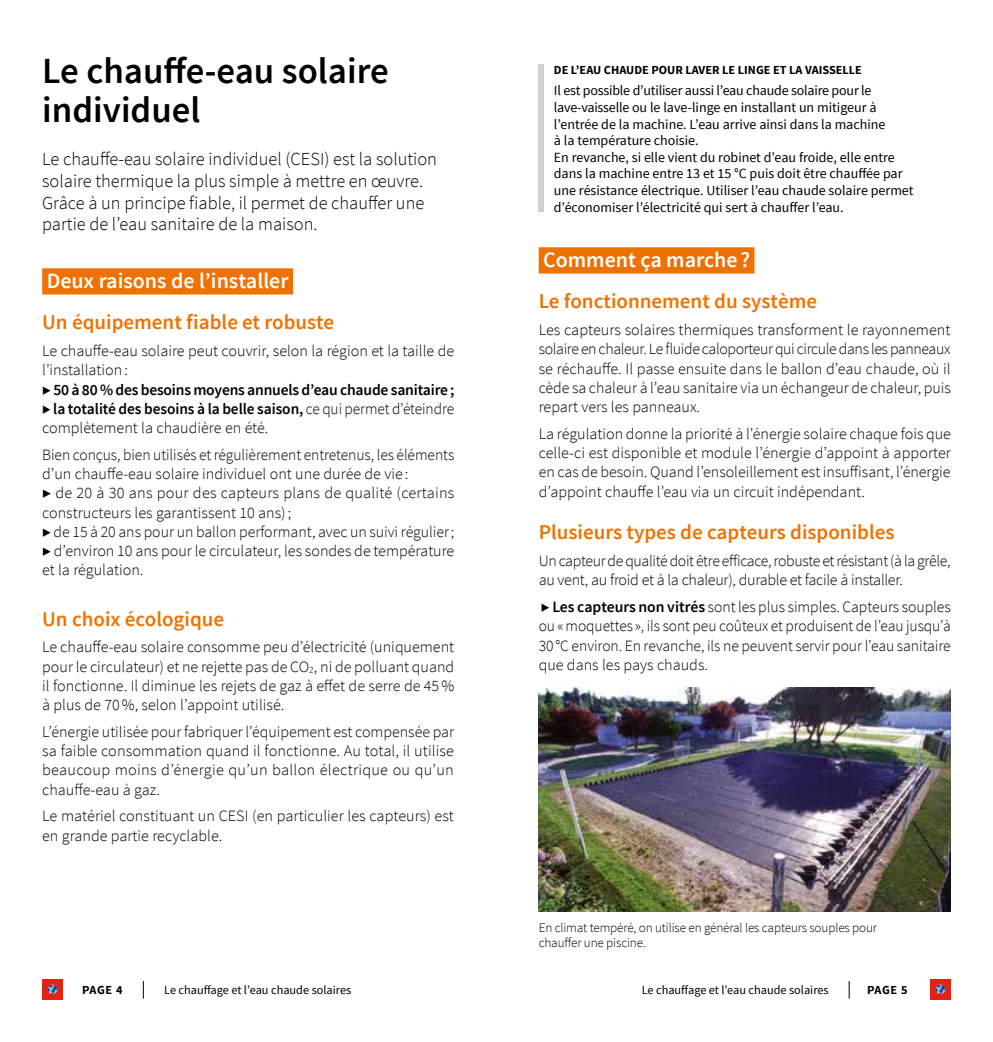
<style>
.page{position:relative;width:993px;height:1042px;background:#fff}
.page>*{position:absolute;margin:0;border:0;box-sizing:border-box;transform-origin:0 0}
.t1{font:600 36.75px/38.5px "Source Sans Pro";color:#000}
.t2{font:600 21.88px "Source Sans Pro";color:#fff}
.t3{font:600 21px "Source Sans Pro";color:#ee7203}
.t4{font:300 18.38px/21.9px "Source Sans Pro";color:#000}
.t5{font:300 15.75px/19.2px "Source Sans Pro";color:#000;text-align:justify}
.t6{font:300 15.75px/19.2px "Source Sans Pro";letter-spacing:-.02em;color:#000}
.t7{font:14px/16.6px "Source Sans Pro";color:#000}
.t8{font:300 13.12px/14.9px "Source Sans Pro";letter-spacing:-.01em;color:#000}
.t9{font:12.25px "Source Sans Pro";color:#000}
.t10{font:700 12.25px "Source Sans Pro";color:#000}
.s1{font-weight:600}
</style>
<div class="page">
<svg style="left:143px;top:981px;width:1px;height:17px"></svg>
<div style="left:42px;top:979px;width:21px;height:21px;background:#e42313"></div>
<svg style="left:48px;top:984px;width:9px;height:10px"></svg>
<svg style="left:848px;top:981px;width:1px;height:17px"></svg>
<div style="left:929px;top:979px;width:21px;height:21px;background:#e42313"></div>
<svg style="left:935px;top:984px;width:9px;height:10px"></svg>
<div style="left:42px;top:268px;width:251px;height:26px;background:#ee7203"></div>
<div style="left:538px;top:247px;width:216px;height:26px;background:#ee7203"></div>
<div style="left:538px;top:64px;width:5px;height:148px;background:#d0d0d0"></div>
<img style="left:538px;top:688px;width:412px;height:224px">
<h1 class="t1" style="left:42px;top:53px;width:348px">Le chauffe-eau solaire individuel</h1>
<p class="t4" style="left:42px;top:148px;width:396px">Le chauffe-eau solaire individuel (CESI) est la solution solaire thermique la plus simple à mettre en œuvre.<br>Grâce à un principe fiable, il permet de chauffer une partie de l’eau sanitaire de la maison.</p>
<h2 class="t2" style="left:47px;top:267px;width:243px">Deux raisons de l’installer</h2>
<h3 class="t3" style="left:42px;top:309px;width:293px">Un équipement fiable et robuste</h3>
<p class="t5" style="left:42px;top:341px;width:413px;text-align:left">Le chauffe-eau solaire peut couvrir, selon la région et la taille de l’installation:<br>▶ <span class="s1">50 à 80 % des besoins moyens annuels d’eau chaude sanitaire; </span>▶ <span class="s1">la totalité des besoins à la belle saison,</span> ce qui permet d’éteindre complètement la chaudière en été.</p>
<p class="t5" style="left:42px;top:445px;width:413px;text-align:left">Bien conçus, bien utilisés et régulièrement entretenus, les éléments d’un chauffe-eau solaire individuel ont une durée de vie :<br>▶ de 20 à 30 ans pour des capteurs plans de qualité (certains constructeurs les garantissent 10 ans);<br>▶ de 15 à 20 ans pour un ballon performant, avec un suivi régulier; ▶ d’environ 10 ans pour le circulateur, les sondes de température et la régulation.</p>
<h3 class="t3" style="left:42px;top:605px;width:183px">Un choix écologique</h3>
<p class="t5" style="left:42px;top:637px;width:413px">Le chauffe-eau solaire consomme peu d’électricité (uniquement pour le circulateur) et ne rejette pas de CO<sub>2</sub>, ni de polluant quand il fonctionne. Il diminue les rejets de gaz à effet de serre de 45% à plus de 70%, selon l’appoint utilisé.</p>
<p class="t5" style="left:42px;top:722px;width:413px">L’énergie utilisée pour fabriquer l’équipement est compensée par sa faible consommation quand il fonctionne. Au total, il utilise beaucoup moins d’énergie qu’un ballon électrique ou qu’un chauffe-eau à gaz.</p>
<p class="t5" style="left:42px;top:806px;width:413px">Le matériel constituant un CESI (en particulier les capteurs) est en grande partie recyclable.</p>
<p class="t10" style="left:553px;top:62px;width:309px">DE L’EAU CHAUDE POUR LAVER LE LINGE ET LA VAISSELLE</p>
<p class="t7" style="left:553px;top:83px;width:361px">Il est possible d’utiliser aussi l’eau chaude solaire pour le lave-vaisselle ou le lave-linge en installant un mitigeur à l’entrée de la machine. L’eau arrive ainsi dans la machine<br>à la température choisie.<br>En revanche, si elle vient du robinet d’eau froide, elle entre dans la machine entre 13 et 15 °C puis doit être chauffée par une résistance électrique. Utiliser l’eau chaude solaire permet d’économiser l’électricité qui sert à chauffer l’eau.</p>
<h2 class="t2" style="left:543px;top:246px;width:208px">Comment ça marche?</h2>
<h3 class="t3" style="left:538px;top:288px;width:280px">Le fonctionnement du système</h3>
<p class="t5" style="left:538px;top:320px;width:413px">Les capteurs solaires thermiques transforment le rayonnement solaire en chaleur. Le fluide caloporteur qui circule dans les panneaux se réchauffe. Il passe ensuite dans le ballon d’eau chaude, où il cède sa chaleur à l’eau sanitaire via un échangeur de chaleur, puis repart vers les panneaux.</p>
<p class="t5" style="left:538px;top:424px;width:413px">La régulation donne la priorité à l’énergie solaire chaque fois que celle-ci est disponible et module l’énergie d’appoint à apporter en cas de besoin. Quand l’ensoleillement est insuffisant, l’énergie d’appoint chauffe l’eau via un circuit indépendant.</p>
<h3 class="t3" style="left:538px;top:519px;width:357px">Plusieurs types de capteurs disponibles</h3>
<p class="t6" style="left:538px;top:551px;width:413px">Un capteur de qualité doit être efficace, robuste et résistant (à la grêle, au vent, au froid et à la chaleur), durable et facile à installer.</p>
<p class="t5" style="left:538px;top:597px;width:413px">▶ <span class="s1">Les capteurs non vitrés</span> sont les plus simples. Capteurs souples ou «moquettes », ils sont peu coûteux et produisent de l’eau jusqu’à 30°C environ. En revanche, ils ne peuvent servir pour l’eau sanitaire que dans les pays chauds.</p>
<p class="t8" style="left:538px;top:920px;width:340px">En climat tempéré, on utilise en général les capteurs souples pour chauffer une piscine.</p>
<p class="t10" style="left:82px;top:981px;width:42px">PAGE 4</p>
<p class="t9" style="left:164px;top:982px;width:188px">Le chauffage et l’eau chaude solaires</p>
<p class="t9" style="left:641px;top:982px;width:188px">Le chauffage et l’eau chaude solaires</p>
<p class="t10" style="left:866px;top:981px;width:42px">PAGE 5</p>
</div>
